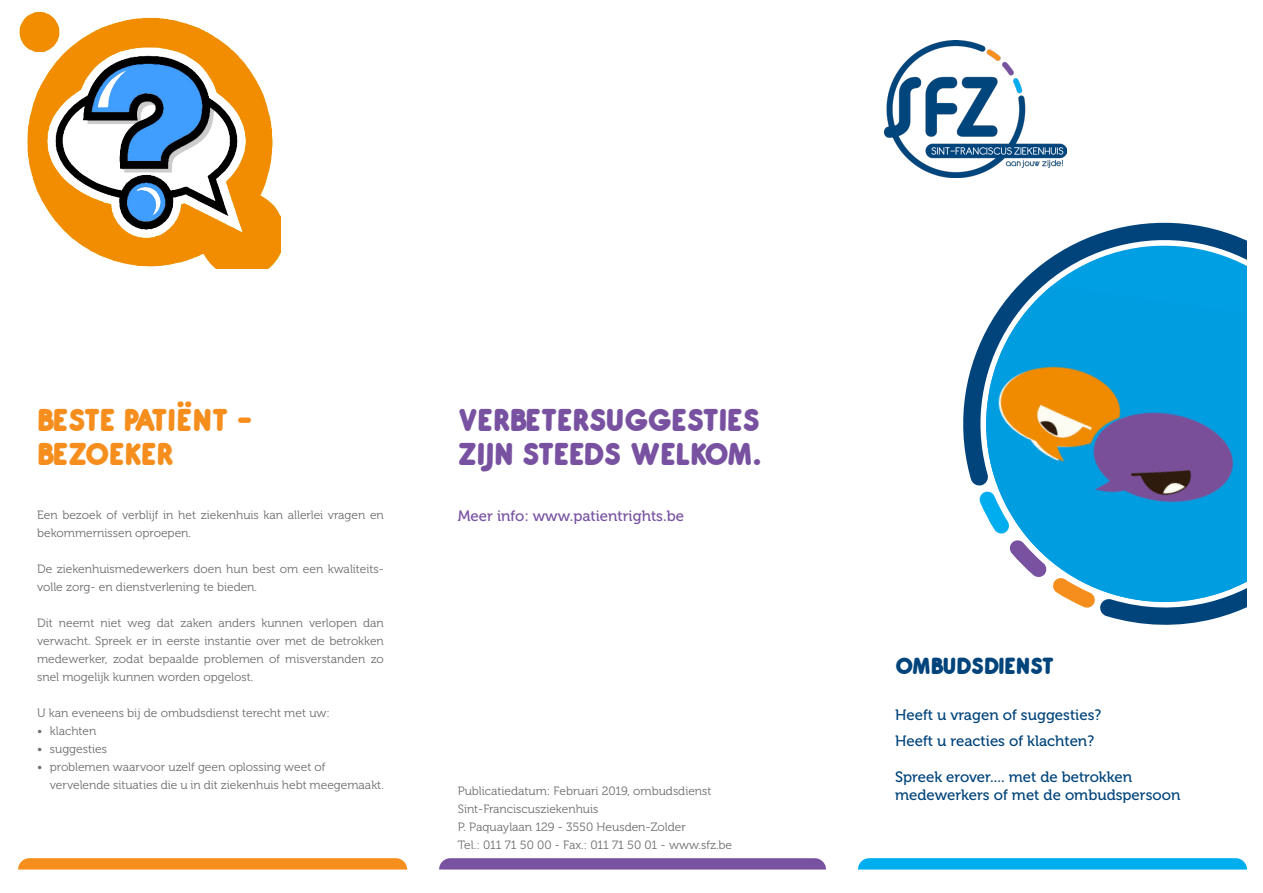
<style>
.page{position:relative;width:1263px;height:893px;background:#fff}
.page>*{position:absolute;margin:0;border:0;box-sizing:border-box;transform-origin:0 0}
.Titel{font:800 34.5px "Antipasto";color:#7852a1}
.Titel-2{font:800 34.5px/34.5px "Antipasto";color:#f68e1e}
.Titel-3{font:800 25.5px "Antipasto";color:#00447b}
.Ondertitel{font:15px/18px "Museo 500";color:#00447b}
.Titel-4{font:15px "Museo 500";color:#7852a1}
.Broodtekst{font:12px/18px "Museo 300";color:#6c6d70}
</style>
<div class="page">
<img style="left:884px;top:40px;width:182px;height:138px">
<svg style="left:858px;top:858px;width:389px;height:11px;background:#07b0ef"></svg>
<svg style="left:18px;top:858px;width:389px;height:11px;background:#f69124"></svg>
<svg style="left:439px;top:858px;width:387px;height:11px;background:#7c57a3"></svg>
<img style="left:19px;top:11px;width:262px;height:258px">
<svg style="left:963px;top:222px;width:267px;height:403px"></svg>
<svg style="left:974px;top:234px;width:273px;height:380px"></svg>
<img style="left:978px;top:286px;width:269px;height:320px">
<p class="Titel-2" style="left:37px;top:402px;width:218px">BESTE PATIËNT -<br>BEZOEKER</p>
<p class="Broodtekst" style="left:37px;top:506px;width:348px">Een bezoek of verblijf in het ziekenhuis kan allerlei vragen en bekommernissen oproepen.</p>
<p class="Broodtekst" style="left:37px;top:560px;width:348px">De ziekenhuismedewerkers doen hun best om een kwaliteits&shy;volle zorg- en dienstverlening te bieden.</p>
<p class="Broodtekst" style="left:37px;top:614px;width:348px;text-align:justify">Dit neemt niet weg dat zaken anders kunnen verlopen dan verwacht. Spreek er in eerste instantie over met de betrokken medewerker, zodat bepaalde problemen of misverstanden zo snel mogelijk kunnen worden opgelost.</p>
<p class="Broodtekst" style="left:37px;top:704px;width:294px">U kan eveneens bij de ombudsdienst terecht met uw:</p>
<p class="Broodtekst" style="left:37px;top:722px;width:61px">• klachten</p>
<p class="Broodtekst" style="left:37px;top:740px;width:71px">• suggesties</p>
<p class="Broodtekst" style="left:37px;top:758px;width:290px">• problemen waarvoor uzelf geen oplossing weet of</p>
<p class="Broodtekst" style="left:50px;top:776px;width:336px">vervelende situaties die u in dit ziekenhuis hebt meegemaakt.</p>
<p class="Titel" style="left:458px;top:397px;width:304px">VERBETERSUGGESTIES</p>
<p class="Titel" style="left:458px;top:432px;width:306px">ZIJN STEEDS WELKOM.</p>
<p class="Titel-4" style="left:458px;top:507px;width:228px">Meer info: www.patientrights.be</p>
<p class="Broodtekst" style="left:458px;top:782px;width:255px">Publicatiedatum: Februari 2019, ombudsdienst</p>
<p class="Broodtekst" style="left:458px;top:800px;width:142px">Sint-Franciscusziekenhuis</p>
<p class="Broodtekst" style="left:458px;top:818px;width:229px">P. Paquaylaan 129 - 3550 Heusden-Zolder</p>
<p class="Broodtekst" style="left:458px;top:836px;width:276px">Tel.: 011 71 50 00 - Fax.: 011 71 50 01 - www.sfz.be</p>
<p class="Titel-3" style="left:895px;top:649px;width:161px">OMBUDSDIENST</p>
<p class="Ondertitel" style="left:895px;top:706px;width:208px">Heeft u vragen of suggesties?</p>
<p class="Ondertitel" style="left:895px;top:732px;width:200px">Heeft u reacties of klachten?</p>
<p class="Ondertitel" style="left:895px;top:768px;width:287px">Spreek erover.... met de betrokken medewerkers of met de ombudspersoon</p>
</div>
